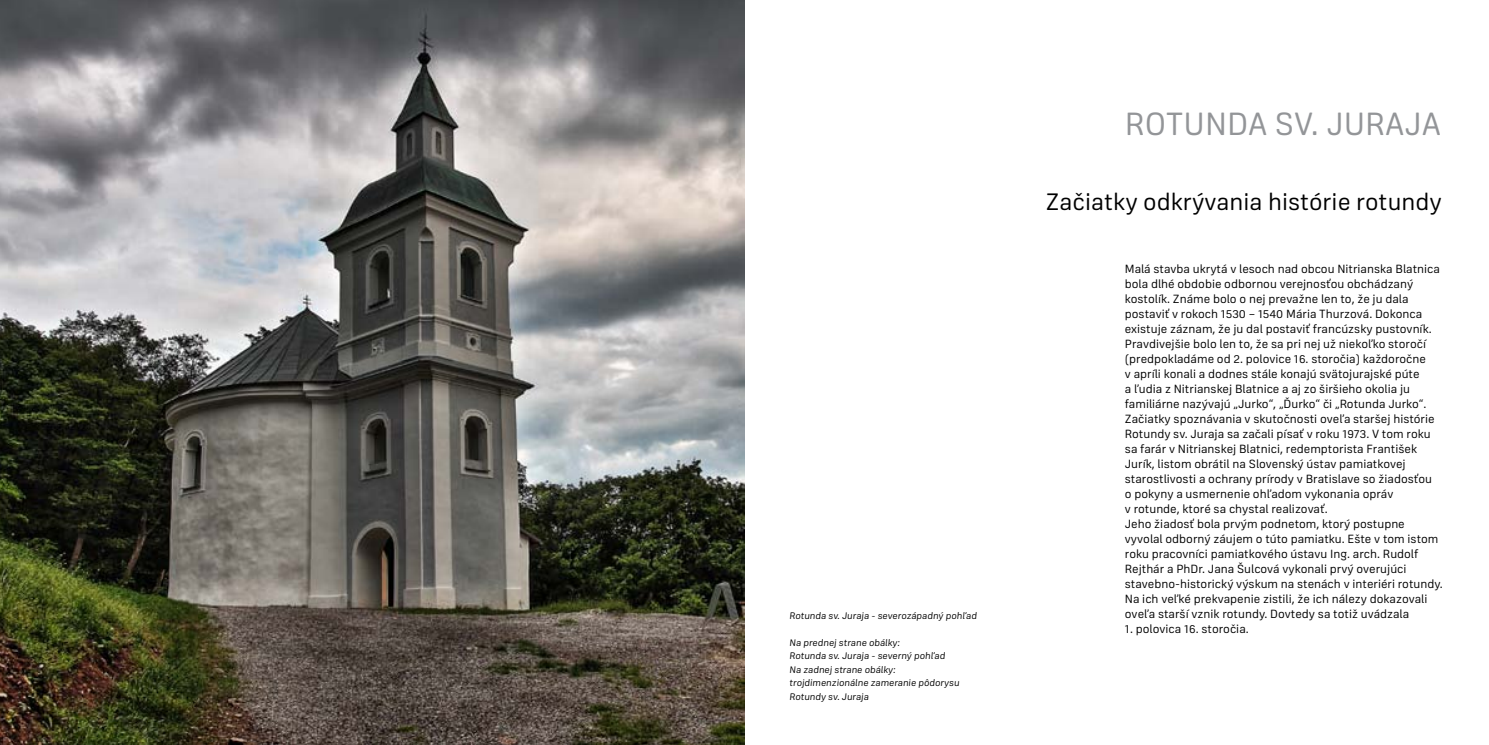
<style>
.page{position:relative;width:1489px;height:745px;background:#fff}
.page>*{position:absolute;margin:0;border:0;box-sizing:border-box;transform-origin:0 0}
.t1{font:33.75px "Frygia";color:#939598}
.t2{font:25px "Frygia";color:#000}
.t3{font:12.5px/15px "Frygia";color:#000}
.t4{font:italic 10px/13.5px "Frygia";color:#000}
</style>
<div class="page">
<img style="left:0;top:0;width:744px;height:744px">
<p class="t4" style="left:789px;top:607px;width:189px">Rotunda sv. Juraja - severozápadný pohľad</p>
<p class="t4" style="left:789px;top:634px;width:171px">Na prednej strane obálky:<br>Rotunda sv. Juraja - severný pohľad<br>Na zadnej strane obálky: trojdimenzionálne zameranie pôdorysu<br>Rotundy sv. Juraja</p>
<h1 class="t1" style="left:1124px;top:103px;width:318px">ROTUNDA SV. JURAJA</h1>
<h2 class="t2" style="left:1045px;top:186px;width:397px">Začiatky odkrývania histórie rotundy</h2>
<p class="t3" style="left:1124px;top:261px;width:319px">Malá stavba ukrytá v lesoch nad obcou Nitrianska Blatnica bola dlhé obdobie odbornou verejnosťou obchádzaný kostolík. Známe bolo o nej prevažne len to, že ju dala postaviť v rokoch 1530 – 1540 Mária Thurzová. Dokonca existuje záznam, že ju dal postaviť francúzsky pustovník.<br>Pravdivejšie bolo len to, že sa pri nej už niekoľko storočí (predpokladáme od 2. polovice 16. storočia) každoročne<br>v apríli konali a dodnes stále konajú svätojurajské púte<br>a ľudia z Nitrianskej Blatnice a aj zo širšieho okolia ju familiárne nazývajú „Jurko“, „Ďurko“ či „Rotunda Jurko“.<br>Začiatky spoznávania v skutočnosti oveľa staršej histórie Rotundy sv. Juraja sa začali písať v roku 1973. V tom roku sa farár v Nitrianskej Blatnici, redemptorista František Jurík, listom obrátil na Slovenský ústav pamiatkovej starostlivosti a ochrany prírody v Bratislave so žiadosťou<br>o pokyny a usmernenie ohľadom vykonania opráv<br>v rotunde, ktoré sa chystal realizovať.<br>Jeho žiadosť bola prvým podnetom, ktorý postupne vyvolal odborný záujem o túto pamiatku. Ešte v tom istom roku pracovníci pamiatkového ústavu Ing. arch. Rudolf Rejthár a PhDr. Jana Šulcová vykonali prvý overujúci stavebno-historický výskum na stenách v interiéri rotundy.<br>Na ich veľké prekvapenie zistili, že ich nálezy dokazovali oveľa starší vznik rotundy. Dovtedy sa totiž uvádzala</p>
<p class="t3" style="left:1124px;top:621px;width:125px">1. polovica 16. storočia.</p>
</div>
